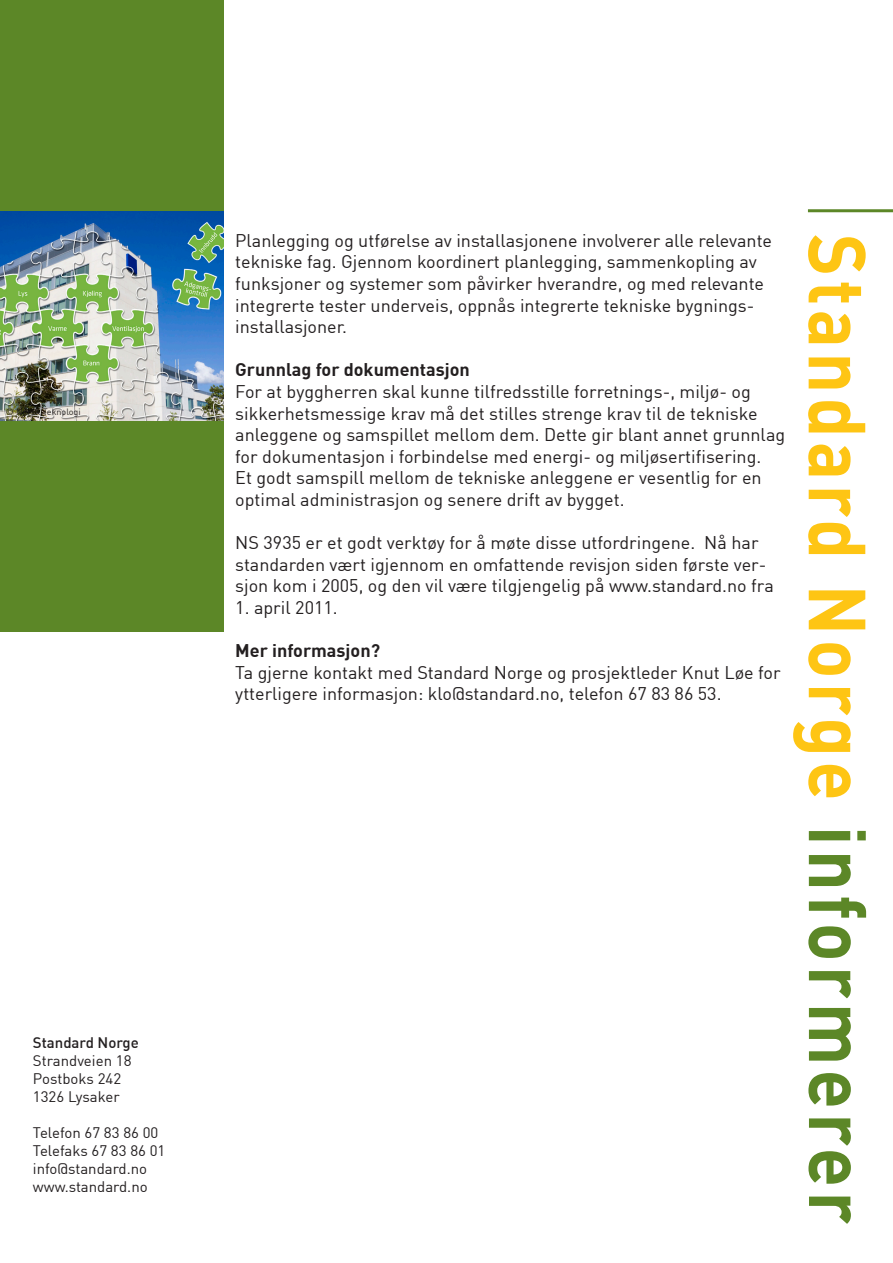
<style>
.page{position:relative;width:893px;height:1263px;background:#fff}
.page>*{position:absolute;margin:0;border:0;box-sizing:border-box;transform-origin:0 0}
.t1{font:700 79.5px "DIN";letter-spacing:.06em;color:#fec514;scale:.9 1}
.t2{font:18px/21.6px "DIN";color:#231f20}
.t3{font:700 18px "DIN";color:#231f20}
.t4{font:15px "DIN";color:#231f20}
.t5{font:500 15px "DIN";color:#231f20}
.t6{font:9px "DIN";color:#231f20}
.s1{color:#5c8727}
</style>
<div class="page">
<img style="left:0;top:210px;width:223px;height:211px">
<hr style="left:808px;top:209px;width:85px;height:3px;background:#5c8727">
<div style="left:0;top:421px;width:223px;height:210px;background:#5c8727"></div>
<div style="left:0;top:0;width:223px;height:210px;background:#5c8727"></div>
<p class="t6" style="left:6px;top:406px;width:76px">© Norsk Teknologi</p>
<p class="t5" style="left:33px;top:1033px;width:107px">Standard Norge</p>
<p class="t4" style="left:33px;top:1051px;width:100px">Strandveien 18</p>
<p class="t4" style="left:33px;top:1069px;width:90px">Postboks 242</p>
<p class="t4" style="left:33px;top:1087px;width:88px">1326 Lysaker</p>
<p class="t4" style="left:33px;top:1123px;width:127px">Telefon 67 83 86 00</p>
<p class="t4" style="left:33px;top:1141px;width:134px">Telefaks 67 83 86 01</p>
<p class="t4" style="left:33px;top:1159px;width:116px">info@standard.no</p>
<p class="t4" style="left:33px;top:1177px;width:116px">www.standard.no</p>
<p class="t2" style="left:235px;top:229px;width:538px">Planlegging og utførelse av installasjonene involverer alle relevante tekniske fag. Gjennom koordinert planlegging, sammenkopling av funksjoner og systemer som påvirker hverandre, og med relevante integrerte tester underveis, oppnås integrerte tekniske bygnings&shy;installasjoner.</p>
<p class="t3" style="left:235px;top:358px;width:236px">Grunnlag for dokumentasjon</p>
<p class="t2" style="left:235px;top:380px;width:551px">For at byggherren skal kunne tilfredsstille forretnings-, miljø- og sikkerhetsmessige krav må det stilles strenge krav til de tekniske anleggene og samspillet mellom dem. Dette gir blant annet grunnlag for dokumentasjon i forbindelse med energi- og miljøsertifisering.<br>Et godt samspill mellom de tekniske anleggene er vesentlig for en optimal administrasjon og senere drift av bygget.</p>
<p class="t2" style="left:235px;top:531px;width:540px">NS 3935 er et godt verktøy for å møte disse utfordringene. Nå har standarden vært igjennom en omfattende revisjon siden første ver&shy;sjon kom i 2005, og den vil være tilgjengelig på www.standard.no fra</p>
<p class="t2" style="left:235px;top:596px;width:104px">1. april 2011.</p>
<p class="t3" style="left:235px;top:639px;width:146px">Mer informasjon?</p>
<p class="t2" style="left:235px;top:661px;width:547px">Ta gjerne kontakt med Standard Norge og prosjektleder Knut Løe for ytterligere informasjon: klo@standard.no, telefon 67 83 86 53.</p>
<p class="t1" style="left:889px;top:234px;width:1101px;rotate:90deg">Standard Norge <span class="s1">informerer</span></p>
</div>
